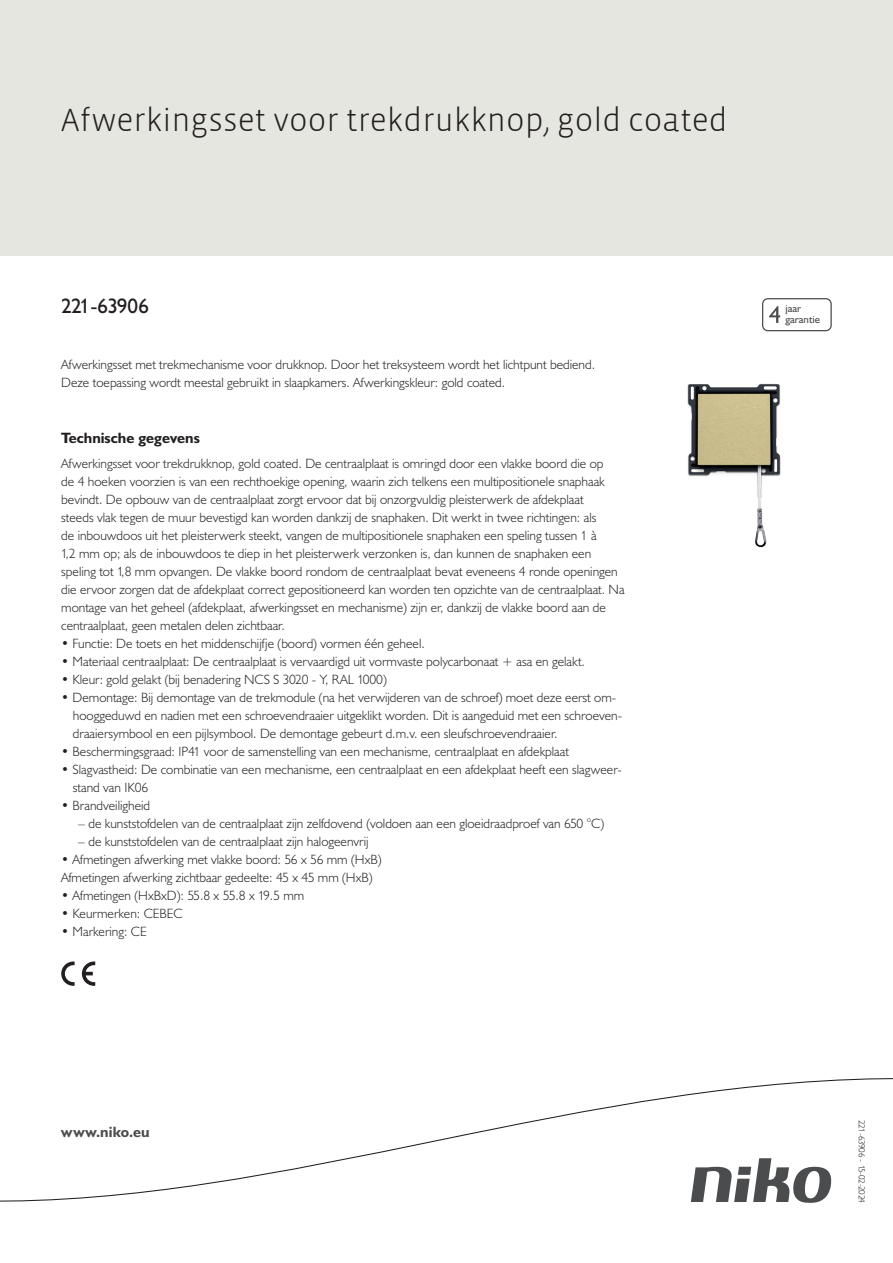
<style>
.page{position:relative;width:893px;height:1263px;background:#fff}
.page>*{position:absolute;margin:0;border:0;box-sizing:border-box;transform-origin:0 0}
.Title_datasheets{font:300 33px "Vista Sans";color:#231f20}
.Article_number{font:21px "Humanist 521 BT";letter-spacing:-.035em;color:#231f20}
.Titles_parts{font:700 15px "Humanist 521 BT";color:#231f20}
.titel_afbeelding{font:700 15px "Humanist 521 BT";letter-spacing:.005em;color:#4b4c4d}
.Platte_tekst_CAB{font:300 13.5px/18px "Humanist 521 BT";color:#231f20}
.USP_Bullets{font:300 13.5px/18px "Humanist 521 BT";color:#231f20}
.USP_Bullets_level_2{font:300 13.5px "Humanist 521 BT";color:#231f20}
.t1{font:10.8px/10.8px "Humanist 521 BT";color:#4b4c4d}
.Revision{font:300 9px "Humanist 521 BT";letter-spacing:-.05em;color:#231f20}
</style>
<div class="page">
<div style="left:0;top:0;width:893px;height:255px;background:#e6e6e0"></div>
<svg style="left:82px;top:961px;width:13px;height:25px"></svg>
<svg style="left:61px;top:961px;width:14px;height:25px"></svg>
<svg style="left:762px;top:298px;width:70px;height:33px"></svg>
<svg style="left:0;top:1078px;width:893px;height:125px"></svg>
<img style="left:687px;top:383px;width:94px;height:165px">
<p class="Title_datasheets" style="left:61px;top:100px;width:668px">Afwerkingsset voor trekdrukknop, gold coated</p>
<p class="Article_number" style="left:61px;top:293px;width:89px">221-63906</p>
<p class="t1" style="left:785px;top:303px;width:36px">jaar garantie</p>
<p class="Platte_tekst_CAB" style="left:61px;top:355px;width:535px">Afwerkingsset met trekmechanisme voor drukknop. Door het treksysteem wordt het lichtpunt bediend.<br>Deze toepassing wordt meestal gebruikt in slaapkamers. Afwerkingskleur: gold coated.</p>
<p class="Titles_parts" style="left:61px;top:429px;width:140px">Technische gegevens</p>
<p class="Platte_tekst_CAB" style="left:61px;top:454px;width:565px">Afwerkingsset voor trekdrukknop, gold coated. De centraalplaat is omringd door een vlakke boord die op<br>de 4 hoeken voorzien is van een rechthoekige opening, waarin zich telkens een multipositionele snaphaak bevindt. De opbouw van de centraalplaat zorgt ervoor dat bij onzorgvuldig pleisterwerk de afdekplaat<br>steeds vlak tegen de muur bevestigd kan worden dankzij de snaphaken. Dit werkt in twee richtingen: als<br>de inbouwdoos uit het pleisterwerk steekt, vangen de multipositionele snaphaken een speling tussen 1 à<br>1,2 mm op; als de inbouwdoos te diep in het pleisterwerk verzonken is, dan kunnen de snaphaken een speling tot 1,8 mm opvangen. De vlakke boord rondom de centraalplaat bevat eveneens 4 ronde openingen die ervoor zorgen dat de afdekplaat correct gepositioneerd kan worden ten opzichte van de centraalplaat. Na montage van het geheel (afdekplaat, afwerkingsset en mechanisme) zijn er, dankzij de vlakke boord aan de centraalplaat, geen metalen delen zichtbaar.</p>
<p class="USP_Bullets" style="left:61px;top:634px;width:365px">• Functie: De toets en het middenschijfje (boord) vormen één geheel.</p>
<p class="USP_Bullets" style="left:61px;top:652px;width:525px">• Materiaal centraalplaat: De centraalplaat is vervaardigd uit vormvaste polycarbonaat + asa en gelakt.</p>
<p class="USP_Bullets" style="left:61px;top:670px;width:327px">• Kleur: gold gelakt (bij benadering NCS S 3020 - Y, RAL 1000)</p>
<p class="USP_Bullets" style="left:73px;top:688px;width:551px;text-indent:-12px">• Demontage: Bij demontage van de trekmodule (na het verwijderen van de schroef) moet deze eerst om&shy;hooggeduwd en nadien met een schroevendraaier uitgeklikt worden. Dit is aangeduid met een schroeven&shy;draaiersymbool en een pijlsymbool. De demontage gebeurt d.m.v. een sleufschroevendraaier.</p>
<p class="USP_Bullets" style="left:61px;top:742px;width:509px">• Beschermingsgraad: IP41 voor de samenstelling van een mechanisme, centraalplaat en afdekplaat</p>
<p class="USP_Bullets" style="left:73px;top:760px;width:550px;text-indent:-12px">• Slagvastheid: De combinatie van een mechanisme, een centraalplaat en een afdekplaat heeft een slagweer&shy;stand van IK06</p>
<p class="USP_Bullets" style="left:61px;top:796px;width:91px">• Brandveiligheid</p>
<p class="USP_Bullets_level_2" style="left:78px;top:815px;width:527px">– de kunststofdelen van de centraalplaat zijn zelfdovend (voldoen aan een gloeidraadproef van 650 °C)</p>
<p class="USP_Bullets_level_2" style="left:78px;top:833px;width:292px">– de kunststofdelen van de centraalplaat zijn halogeenvrij</p>
<p class="USP_Bullets" style="left:61px;top:850px;width:322px">• Afmetingen afwerking met vlakke boord: 56 x 56 mm (HxB)</p>
<p class="USP_Bullets" style="left:61px;top:868px;width:313px">Afmetingen afwerking zichtbaar gedeelte: 45 x 45 mm (HxB)</p>
<p class="USP_Bullets" style="left:61px;top:886px;width:245px">• Afmetingen (HxBxD): 55.8 x 55.8 x 19.5 mm</p>
<p class="USP_Bullets" style="left:61px;top:904px;width:123px">• Keurmerken: CEBEC</p>
<p class="USP_Bullets" style="left:61px;top:922px;width:87px">• Markering: CE</p>
<p class="titel_afbeelding" style="left:61px;top:1122px;width:90px">www.niko.eu</p>
<p class="Revision" style="left:868px;top:1120px;width:84px;rotate:90deg">221-63906 - 15-02-2024</p>
</div>
